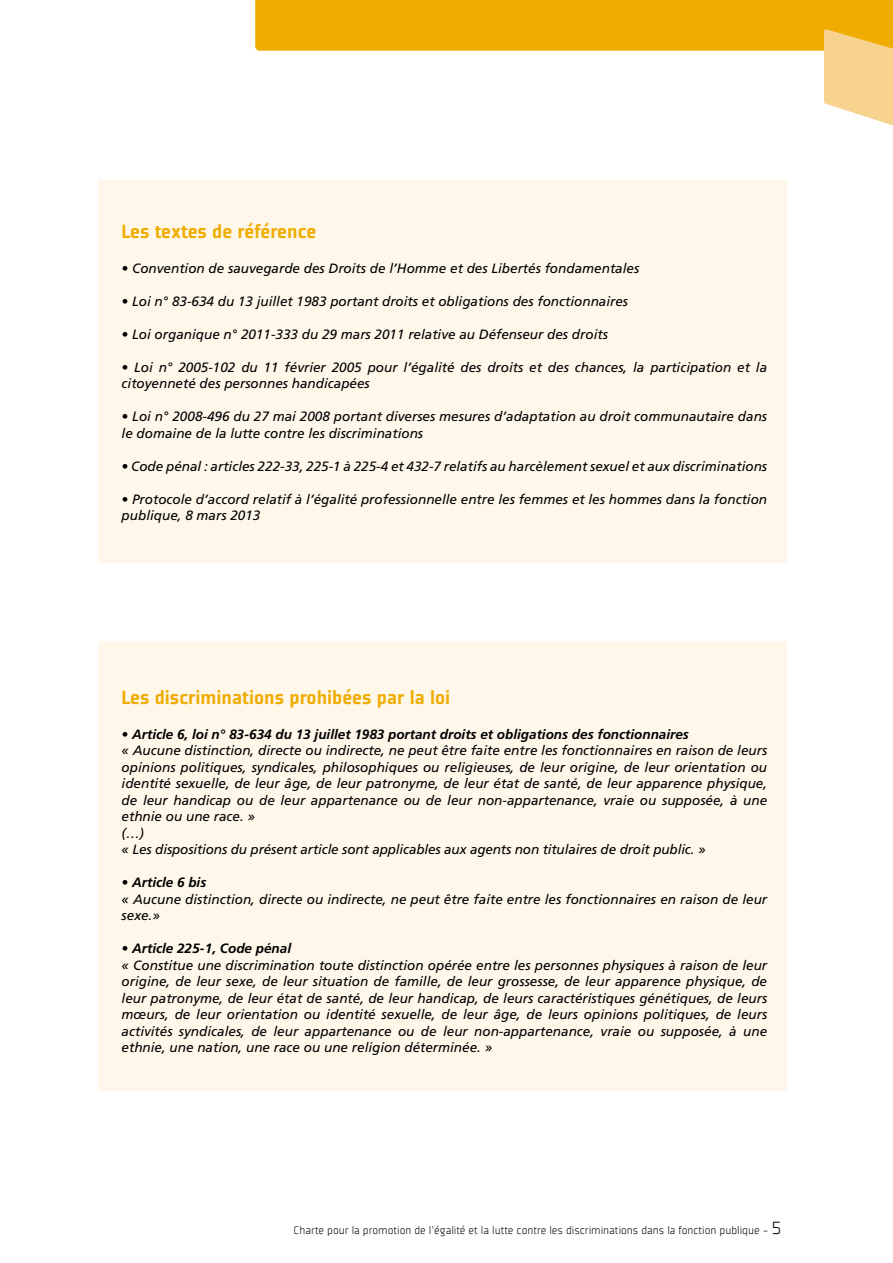
<style>
.page{position:relative;width:893px;height:1263px;background:#fff}
.page>*{position:absolute;margin:0;border:0;box-sizing:border-box;transform-origin:0 0}
.t1{font:21px "Plexes Black Pro";color:#efac01}
.t2{font:italic 13.5px/16.5px "Frutiger";color:#000}
.t3{font:12px "Plexes Light Pro";color:#000}
.s1{font-weight:700}
.s2{font-size:19.5px}
</style>
<div class="page">
<svg style="left:255px;top:0;width:638px;height:126px"></svg>
<div style="left:98px;top:642px;width:689px;height:449px;background:#fef7ea"></div>
<div style="left:98px;top:180px;width:689px;height:383px;background:#fef7ea"></div>
<h1 class="t1" style="left:122px;top:218px;width:196px">Les textes de référence</h1>
<p class="t2" style="left:122px;top:260px;width:519px">• Convention de sauvegarde des Droits de l’Homme et des Libertés fondamentales</p>
<p class="t2" style="left:122px;top:293px;width:508px">• Loi n° 83-634 du 13 juillet 1983 portant droits et obligations des fonctionnaires</p>
<p class="t2" style="left:122px;top:326px;width:488px">• Loi organique n° 2011-333 du 29 mars 2011 relative au Défenseur des droits</p>
<p class="t2" style="left:122px;top:359px;width:647px">• Loi n° 2005-102 du 11 février 2005 pour l’égalité des droits et des chances, la participation et la citoyenneté des personnes handicapées</p>
<p class="t2" style="left:122px;top:408px;width:647px">• Loi n° 2008-496 du 27 mai 2008 portant diverses mesures d’adaptation au droit communautaire dans le domaine de la lutte contre les discriminations</p>
<p class="t2" style="left:122px;top:458px;width:647px">• Code pénal : articles 222-33, 225-1 à 225-4 et 432-7 relatifs au harcèlement sexuel et aux discriminations</p>
<p class="t2" style="left:122px;top:491px;width:647px">• Protocole d’accord relatif à l’égalité professionnelle entre les femmes et les hommes dans la fonction publique, 8 mars 2013</p>
<h1 class="t1" style="left:122px;top:684px;width:330px">Les discriminations prohibées par la loi</h1>
<p class="t2" style="left:122px;top:726px;width:647px">• <span class="s1">Article 6, loi n° 83-634 du 13 juillet 1983 portant droits et obligations des fonctionnaires<br></span>« Aucune distinction, directe ou indirecte, ne peut être faite entre les fonctionnaires en raison de leurs opinions politiques, syndicales, philosophiques ou religieuses, de leur origine, de leur orientation ou identité sexuelle, de leur âge, de leur patronyme, de leur état de santé, de leur apparence physique, de leur handicap ou de leur appartenance ou de leur non-appartenance, vraie ou supposée, à une ethnie ou une race. »<br>(…)<br>« Les dispositions du présent article sont applicables aux agents non titulaires de droit public. »</p>
<p class="t2" style="left:122px;top:874px;width:647px">• <span class="s1">Article 6 bis<br></span>« Aucune distinction, directe ou indirecte, ne peut être faite entre les fonctionnaires en raison de leur sexe.»</p>
<p class="t2" style="left:122px;top:940px;width:647px">• <span class="s1">Article 225-1, Code pénal<br></span>« Constitue une discrimination toute distinction opérée entre les personnes physiques à raison de leur origine, de leur sexe, de leur situation de famille, de leur grossesse, de leur apparence physique, de leur patronyme, de leur état de santé, de leur handicap, de leurs caractéristiques génétiques, de leurs mœurs, de leur orientation ou identité sexuelle, de leur âge, de leurs opinions politiques, de leurs activités syndicales, de leur appartenance ou de leur non-appartenance, vraie ou supposée, à une ethnie, une nation, une race ou une religion déterminée. »</p>
<p class="t3" style="left:294px;top:1222px;width:489px">Charte pour la promotion de l’égalité et la lutte contre les discriminations dans la fonction publique - <span class="s2">5</span></p>
</div>
